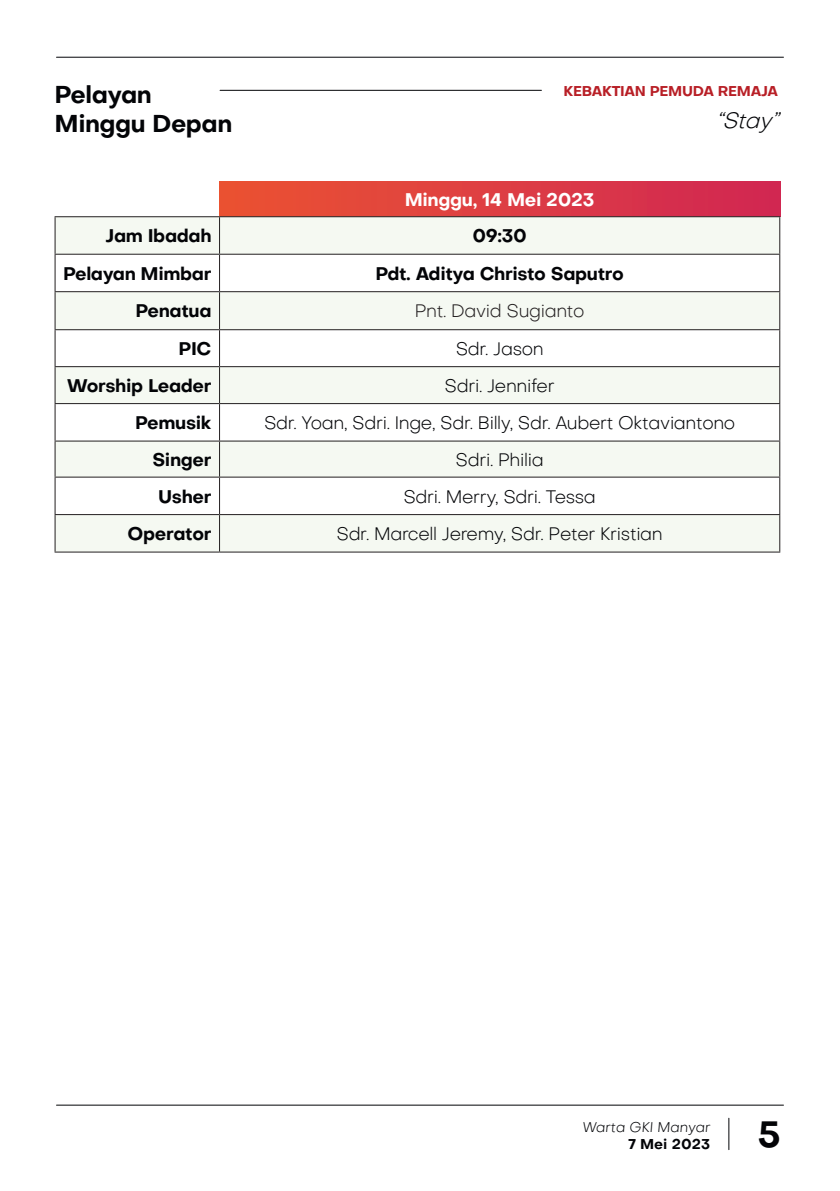
<style>
.page{position:relative;width:840px;height:1191px;background:#fff}
.page>*{position:absolute;margin:0;border:0;box-sizing:border-box;transform-origin:0 0}
.t1{font:700 36px "Objective";color:#030407}
.t2{font:700 24px/28.8px "Objective";letter-spacing:-.02em;color:#030407}
.t3{font:italic 300 22px "Objective";color:#030407}
.t4{font:300 18px "Objective";letter-spacing:-.02em;color:#030407}
.t5{font:700 18px "Objective";letter-spacing:-.02em;color:#030407}
.t6{font:300 18px "Objective";letter-spacing:-.02em;color:#231f20}
.t7{font:700 18px "Objective";letter-spacing:-.02em;color:#fff}
.t8{font:700 14px "Objective";letter-spacing:-.02em;color:#b81f26}
.t9{font:italic 300 14px "Objective";color:#030407}
.t10{font:700 14px "Objective";color:#030407}
</style>
<div class="page">
<hr style="left:728px;top:1118px;width:1px;height:31px;background:#030407">
<hr style="left:56px;top:57px;width:727px;height:1px;background:#030407">
<hr style="left:56px;top:1104px;width:727px;height:1px;background:#030407">
<div style="left:219px;top:181px;width:560px;height:35px;background:linear-gradient(to right,#eb5332,#d12753)"></div>
<hr style="left:220px;top:90px;width:321px;height:1px;background:#030407">
<svg style="left:56px;top:217px;width:722px;height:334px;fill:#f5f9f2"></svg>
<hr style="left:55px;top:216px;width:164px;height:1px;background:#231f20">
<hr style="left:55px;top:217px;width:1px;height:37px;background:#231f20">
<hr style="left:219px;top:216px;width:560px;height:1px;background:#231f20">
<hr style="left:219px;top:217px;width:1px;height:37px;background:#231f20">
<hr style="left:778px;top:217px;width:1px;height:37px;background:#231f20">
<hr style="left:55px;top:254px;width:164px;height:1px;background:#231f20">
<hr style="left:55px;top:255px;width:1px;height:36px;background:#231f20">
<hr style="left:219px;top:254px;width:560px;height:1px;background:#231f20">
<hr style="left:219px;top:255px;width:1px;height:36px;background:#231f20">
<hr style="left:778px;top:255px;width:1px;height:36px;background:#231f20">
<hr style="left:55px;top:291px;width:164px;height:1px;background:#231f20">
<hr style="left:55px;top:292px;width:1px;height:37px;background:#231f20">
<hr style="left:219px;top:291px;width:560px;height:1px;background:#231f20">
<hr style="left:219px;top:292px;width:1px;height:37px;background:#231f20">
<hr style="left:778px;top:292px;width:1px;height:37px;background:#231f20">
<hr style="left:55px;top:329px;width:164px;height:1px;background:#231f20">
<hr style="left:55px;top:330px;width:1px;height:36px;background:#231f20">
<hr style="left:219px;top:329px;width:560px;height:1px;background:#231f20">
<hr style="left:219px;top:330px;width:1px;height:36px;background:#231f20">
<hr style="left:778px;top:330px;width:1px;height:36px;background:#231f20">
<hr style="left:55px;top:366px;width:164px;height:1px;background:#231f20">
<hr style="left:55px;top:367px;width:1px;height:36px;background:#231f20">
<hr style="left:219px;top:366px;width:560px;height:1px;background:#231f20">
<hr style="left:219px;top:367px;width:1px;height:36px;background:#231f20">
<hr style="left:778px;top:367px;width:1px;height:36px;background:#231f20">
<hr style="left:55px;top:403px;width:164px;height:1px;background:#231f20">
<hr style="left:55px;top:404px;width:1px;height:36px;background:#231f20">
<hr style="left:219px;top:403px;width:560px;height:1px;background:#231f20">
<hr style="left:219px;top:404px;width:1px;height:36px;background:#231f20">
<hr style="left:778px;top:404px;width:1px;height:36px;background:#231f20">
<hr style="left:55px;top:440px;width:164px;height:1px;background:#231f20">
<hr style="left:55px;top:441px;width:1px;height:35px;background:#231f20">
<hr style="left:219px;top:440px;width:560px;height:1px;background:#231f20">
<hr style="left:219px;top:441px;width:1px;height:35px;background:#231f20">
<hr style="left:778px;top:441px;width:1px;height:35px;background:#231f20">
<hr style="left:55px;top:476px;width:164px;height:1px;background:#231f20">
<hr style="left:55px;top:477px;width:1px;height:37px;background:#231f20">
<hr style="left:219px;top:476px;width:560px;height:1px;background:#231f20">
<hr style="left:219px;top:477px;width:1px;height:37px;background:#231f20">
<hr style="left:778px;top:477px;width:1px;height:37px;background:#231f20">
<hr style="left:55px;top:514px;width:164px;height:1px;background:#231f20">
<hr style="left:55px;top:515px;width:1px;height:36px;background:#231f20">
<hr style="left:219px;top:514px;width:560px;height:1px;background:#231f20">
<hr style="left:219px;top:515px;width:1px;height:36px;background:#231f20">
<hr style="left:778px;top:515px;width:1px;height:36px;background:#231f20">
<hr style="left:55px;top:551px;width:164px;height:1px;background:#231f20">
<hr style="left:219px;top:551px;width:560px;height:1px;background:#231f20">
<h2 class="t2" style="left:55px;top:80px;width:179px">Pelayan<br>Minggu Depan</h2>
<p class="t8" style="left:563px;top:81px;width:216px">KEBAKTIAN PEMUDA REMAJA</p>
<p class="t7" style="left:404px;top:187px;width:191px">Minggu, 14 Mei 2023</p>
<p class="t3" style="left:715px;top:106px;width:72px">“Stay”</p>
<p class="t5" style="left:105px;top:223px;width:107px">Jam Ibadah</p>
<p class="t5" style="left:472px;top:223px;width:56px">09:30</p>
<p class="t5" style="left:63px;top:260px;width:150px">Pelayan Mimbar</p>
<p class="t5" style="left:375px;top:260px;width:250px">Pdt. Aditya Christo Saputro</p>
<p class="t5" style="left:135px;top:298px;width:78px">Penatua</p>
<p class="t6" style="left:414px;top:299px;width:171px">Pnt. David Sugianto</p>
<p class="t5" style="left:178px;top:335px;width:35px">PIC</p>
<p class="t4" style="left:455px;top:337px;width:89px">Sdr. Jason</p>
<p class="t5" style="left:67px;top:372px;width:146px">Worship Leader</p>
<p class="t4" style="left:444px;top:374px;width:111px">Sdri. Jennifer</p>
<p class="t5" style="left:135px;top:410px;width:78px">Pemusik</p>
<p class="t4" style="left:264px;top:411px;width:472px">Sdr. Yoan, Sdri. Inge, Sdr. Billy, Sdr. Aubert Oktaviantono</p>
<p class="t5" style="left:152px;top:446px;width:61px">Singer</p>
<p class="t4" style="left:455px;top:448px;width:89px">Sdri. Philia</p>
<p class="t5" style="left:158px;top:483px;width:55px">Usher</p>
<p class="t4" style="left:403px;top:484px;width:194px">Sdri. Merry, Sdri. Tessa</p>
<p class="t5" style="left:127px;top:521px;width:85px">Operator</p>
<p class="t4" style="left:336px;top:522px;width:327px">Sdr. Marcell Jeremy, Sdr. Peter Kristian</p>
<p class="t9" style="left:581px;top:1117px;width:129px">Warta GKI Manyar</p>
<p class="t10" style="left:628px;top:1133px;width:83px">7 Mei 2023</p>
<h1 class="t1" style="left:756px;top:1108px;width:25px">5</h1>
</div>
